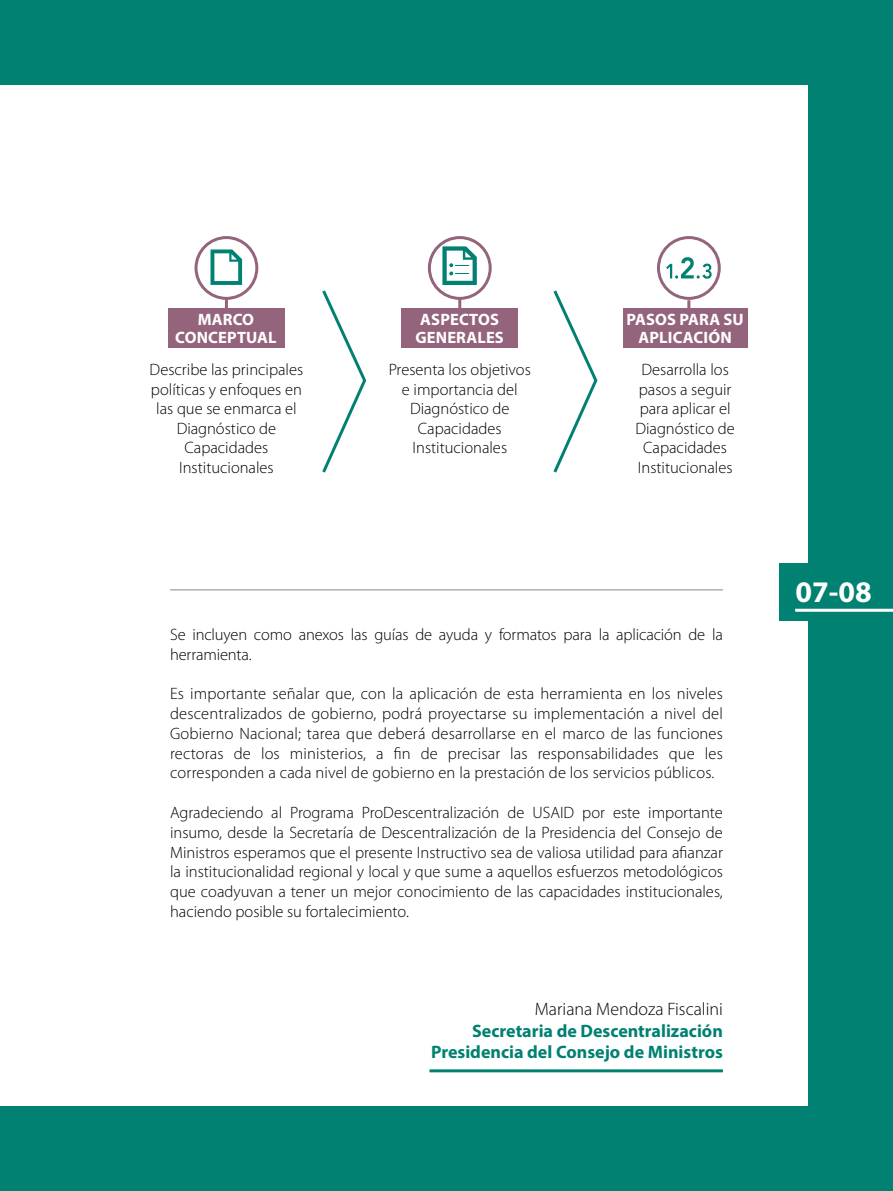
<style>
.page{position:relative;width:893px;height:1191px;background:#008171}
.page>*{position:absolute;margin:0;border:0;box-sizing:border-box;transform-origin:0 0}
.t1{font:700 30px "Myriad Pro";color:#fff}
.t2{font:700 18px/21.6px "Myriad Pro";color:#008171;text-align:right}
.t3{font:300 18px "Myriad Pro";color:#000}
.t4{font:300 16.5px/19.5px "Myriad Pro";color:#000;text-align:center}
.t5{font:700 16.5px/18px "Myriad Pro";letter-spacing:.01em;color:#fff;text-align:center}
</style>
<div class="page">
<div style="left:0;top:85px;width:808px;height:1021px;background:#fff"></div>
<hr style="left:170px;top:589px;width:553px;height:1px;background:#89878c">
<svg style="left:322px;top:290px;width:45px;height:183px"></svg>
<svg style="left:553px;top:290px;width:45px;height:183px"></svg>
<div style="left:168px;top:308px;width:117px;height:40px;background:#94647c"></div>
<svg style="left:225px;top:300px;width:3px;height:8px"></svg>
<div style="left:195px;top:236px;width:63px;height:64px;border:3px solid #94647c;border-radius:50%"></div>
<svg style="left:211px;top:249px;width:31px;height:36px"></svg>
<div style="left:401px;top:308px;width:117px;height:40px;background:#94647c"></div>
<svg style="left:458px;top:300px;width:3px;height:8px"></svg>
<div style="left:428px;top:236px;width:64px;height:64px;border:3px solid #94647c;border-radius:50%"></div>
<svg style="left:442px;top:246px;width:35px;height:39px"></svg>
<div style="left:623px;top:308px;width:124px;height:40px;background:#94647c"></div>
<svg style="left:687px;top:300px;width:3px;height:8px"></svg>
<div style="left:657px;top:236px;width:64px;height:64px;border:3px solid #94647c;border-radius:50%"></div>
<svg style="left:666px;top:257px;width:46px;height:22px"></svg>
<hr style="left:429px;top:1069px;width:294px;height:3px;background:#008171">
<div style="left:779px;top:563px;width:114px;height:58px;background:#008171"></div>
<hr style="left:795px;top:609px;width:98px;height:3px;background:#fff">
<p class="t5" style="left:175px;top:310px;width:103px">MARCO<br>CONCEPTUAL</p>
<p class="t4" style="left:150px;top:360px;width:155px">Describe las principales políticas y enfoques en las que se enmarca el<br>Diagnóstico de<br>Capacidades<br>Institucionales</p>
<p class="t5" style="left:415px;top:310px;width:90px;text-align:left">ASPECTOS<br>GENERALES</p>
<p class="t4" style="left:389px;top:360px;width:144px">Presenta los objetivos e importancia del<br>Diagnóstico de<br>Capacidades<br>Institucionales</p>
<p class="t5" style="left:626px;top:310px;width:119px">PASOS PARA SU<br>APLICACIÓN</p>
<p class="t4" style="left:635px;top:360px;width:101px">Desarrolla los pasos a seguir para aplicar el<br>Diagnóstico de<br>Capacidades<br>Institucionales</p>
<p class="t4" style="left:170px;top:624px;width:554px;text-align:left">Se incluyen como anexos las guías de ayuda y formatos para la aplicación de la herramienta.</p>
<p class="t4" style="left:170px;top:683px;width:554px;text-align:justify">Es importante señalar que, con la aplicación de esta herramienta en los niveles descentralizados de gobierno, podrá proyectarse su implementación a nivel del Gobierno Nacional; tarea que deberá desarrollarse en el marco de las funciones rectoras de los ministerios, a fin de precisar las responsabilidades que les corresponden a cada nivel de gobierno en la prestación de los servicios públicos.</p>
<p class="t4" style="left:170px;top:802px;width:554px;text-align:justify">Agradeciendo al Programa ProDescentralización de USAID por este importante insumo, desde la Secretaría de Descentralización de la Presidencia del Consejo de Ministros esperamos que el presente Instructivo sea de valiosa utilidad para afianzar la institucionalidad regional y local y que sume a aquellos esfuerzos metodológicos que coadyuvan a tener un mejor conocimiento de las capacidades institucionales, haciendo posible su fortalecimiento.</p>
<p class="t3" style="left:535px;top:998px;width:190px">Mariana Mendoza Fiscalini</p>
<p class="t2" style="left:431px;top:1019px;width:293px">Secretaria de Descentralización<br>Presidencia del Consejo de Ministros</p>
<h1 class="t1" style="left:795px;top:572px;width:78px">07-08</h1>
</div>
